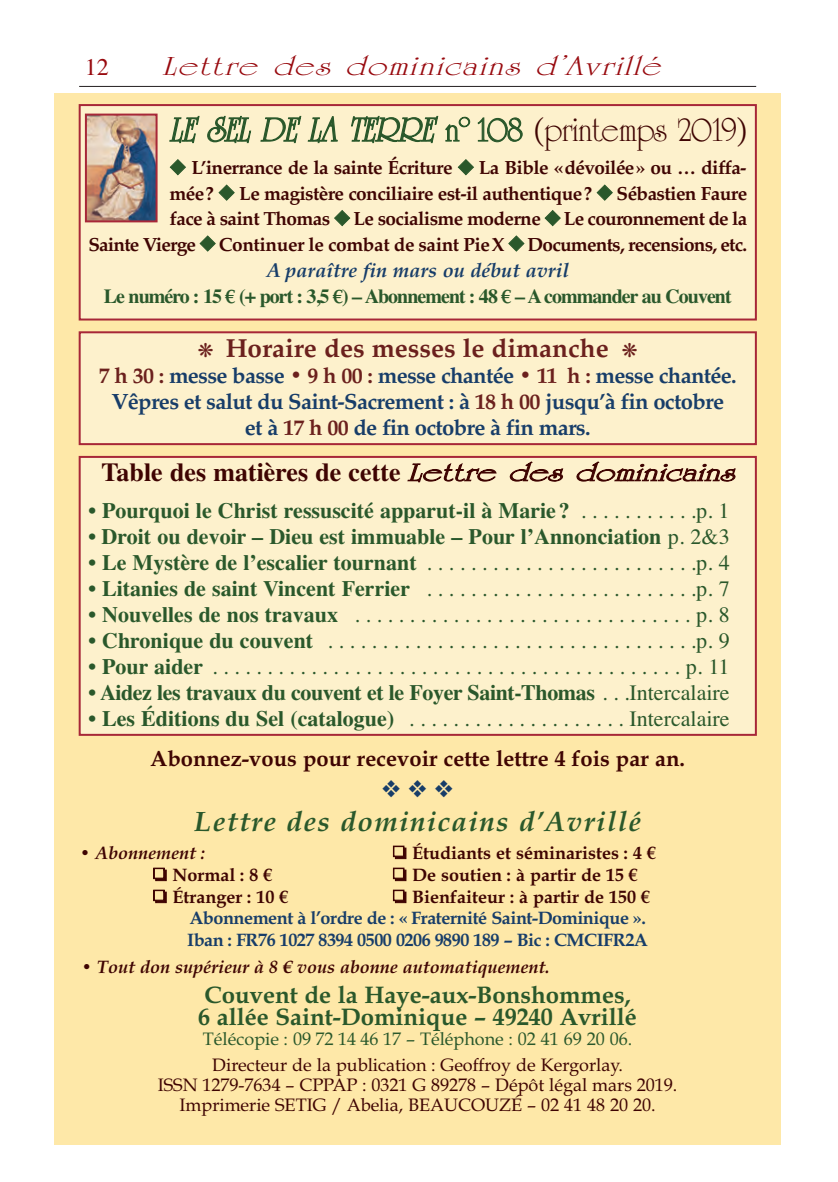
<style>
.page{position:relative;width:838px;height:1182px;background:#fff}
.page>*{position:absolute;margin:0;border:0;box-sizing:border-box;transform-origin:0 0}
.t1{font:36px "University Roman";letter-spacing:-.01em;color:#3f0402}
.t2{font:italic 28px "University Roman";letter-spacing:.045em;color:#98090e;scale:1.4 1}
.t3{font:italic 700 28px "Book Antiqua";letter-spacing:.05em;color:#2a582b}
.t4{font:700 26px "Times";color:#3f0402}
.t5{font:700 26px "Palatino";color:#6b201d}
.t6{font:700 24px/22px "Book Antiqua";color:#2a582b}
.t7{font:24px "Zapf Dingbats ITC";color:#173d69}
.t8{font:24px "Times";color:#98090e}
.t9{font:22px "Times";color:#2a582b}
.t10{font:700 22px "Times";color:#2a582b}
.t11{font:700 22px/26px "Palatino";letter-spacing:-.03em;color:#173d69;text-align:center}
.t12{font:700 22px "Times";letter-spacing:-.02em;color:#2a582b}
.t13{font:700 22px "Book Antiqua";color:#3f0402}
.t14{font:700 20px "Times";letter-spacing:-.05em;color:#2a582b}
.t15{font:italic 700 20px "Palatino";color:#173d69}
.t16{font:700 19px/25.4px "Palatino";letter-spacing:-.03em;color:#3f0402;text-align:right}
.t17{font:18px/20px "Book Antiqua";color:#3f0402;text-align:center}
.t18{font:700 18px/21.6px "Book Antiqua";letter-spacing:-.025em;color:#173d69}
.t19{font:700 18px "Book Antiqua";color:#3f0402}
.t20{font:italic 700 18px "Book Antiqua";color:#3f0402}
.t21{font:18px "Book Antiqua";color:#2a582b}
.s1{font-style:italic;color:#2a582b}
.s2{color:#2a582b}
.s3{font-family:"Palatino"}
.s4{color:#6b201d}
.s5{font-family:"University Roman";font-weight:400;font-style:italic}
.s6{font-weight:400}
.s7{font-weight:700}
.s8{color:#3f0402}
</style>
<div class="page">
<hr style="left:79px;top:86px;width:676px;height:1px;background:#231f20">
<div style="left:54px;top:93px;width:726px;height:1051px;background:#fee8a8"></div>
<div style="left:81px;top:458px;width:673px;height:275px;background:#fdf1cc"></div>
<div style="left:79px;top:456px;width:677px;height:279px;border:2px solid #a72738"></div>
<div style="left:81px;top:333px;width:673px;height:110px;background:#fdf1cc"></div>
<div style="left:79px;top:331px;width:677px;height:114px;border:2px solid #a72738"></div>
<div style="left:81px;top:106px;width:673px;height:212px;background:#fdf1cc"></div>
<div style="left:79px;top:104px;width:677px;height:216px;border:2px solid #a72738"></div>
<img style="left:88px;top:117px;width:66px;height:102px">
<div style="left:85px;top:114px;width:72px;height:108px;border:2px solid #a72738"></div>
<p class="t8" style="left:85px;top:58px;width:25px">12</p>
<h2 class="t2" style="left:162px;top:55px;width:362px">Lettre des dominicains d ’Avrillé</h2>
<h1 class="t1" style="left:169px;top:115px;width:578px"><span class="s1">LE SEL DE LA TERRE</span> <span class="s2">nº 108</span> (printemps 2019)</h1>
<p class="t16" style="left:88px;top:156px;width:660px"><span class="s2">◆</span> L’inerrance de la sainte Écriture <span class="s2">◆</span> La Bible «dévoilée» ou … diffa-<br>mée? <span class="s2">◆</span> Le magistère conciliaire est-il au thentique? <span class="s2">◆</span> Sébastien Faure<br>face à saint Thomas <span class="s2">◆</span> Le socialisme moderne <span class="s2">◆</span> Le couronnement de la<br>Sainte Vierge <span class="s2">◆</span> Continuer le combat de saint PieX <span class="s2">◆</span> Documents, recensions, etc.</p>
<p class="t15" style="left:266px;top:260px;width:304px">A paraître fin mars ou début avril</p>
<p class="t14" style="left:104px;top:289px;width:629px">Le numéro : 15 <span class="s3">€</span> (+ port : 3,5 <span class="s3">€</span>) – Abonnement : 48 <span class="s3">€</span> – A commander au Couvent</p>
<h3 class="t5" style="left:226px;top:335px;width:384px">Horaire des messes le dimanche</h3>
<p class="t11" style="left:99px;top:364px;width:639px"><span class="s4">7 h 30 :</span> messe basse <span class="s4">• 9 h 00 :</span> messe chantée <span class="s4">• 11 h :</span> messe chantée.<br>Vêpres et salut du Saint-Sacrement : à <span class="s4">18 h 00</span> jusqu’à fin octobre<br>et à <span class="s4">17 h 00</span> de fin octobre à fin mars.</p>
<h3 class="t4" style="left:102px;top:462px;width:641px">Table des matières de cette <span class="s5">Lettre des dominicains</span></h3>
<p class="t10" style="left:88px;top:502px;width:642px">• Pourquoi le Christ ressuscité apparut-il à Marie ? <span class="s6">. . . . . . . . . . .p. 1</span></p>
<p class="t10" style="left:88px;top:528px;width:642px">• Droit ou devoir – Dieu est immuable – Pour l’Annonciation <span class="s6">p. 2&amp;3</span></p>
<p class="t10" style="left:88px;top:554px;width:642px">• Le Mystère de l’escalier tournant <span class="s6">. . . . . . . . . . . . . . . . . . . . . . . . .p. 4</span></p>
<p class="t10" style="left:88px;top:580px;width:642px">• Litanies de saint Vincent Ferrier <span class="s6">. . . . . . . . . . . . . . . . . . . . . . . . .p. 7</span></p>
<p class="t9" style="left:88px;top:606px;width:642px"><span class="s7">• Nouvelles de nos travaux</span> . . . . . . . . . . . . . . . . . . . . . . . . . . . . . . . p. 8</p>
<p class="t9" style="left:88px;top:632px;width:642px"><span class="s7">• Chronique du couvent</span> . . . . . . . . . . . . . . . . . . . . . . . . . . . . . . . . . .p. 9</p>
<p class="t9" style="left:88px;top:658px;width:642px"><span class="s7">• Pour aider</span> . . . . . . . . . . . . . . . . . . . . . . . . . . . . . . . . . . . . . . . . . . . p. 11</p>
<p class="t12" style="left:88px;top:684px;width:642px">• Aidez les travaux du couvent et le Foyer Saint-Thomas <span class="s6">. . .Intercalaire</span></p>
<p class="t9" style="left:88px;top:710px;width:642px"><span class="s7">• Les Éditions du Sel (catalogue)</span> . . . . . . . . . . . . . . . . . . . . Intercalaire</p>
<p class="t13" style="left:150px;top:750px;width:536px">Abonnez-vous pour recevoir cette lettre 4 fois par an.</p>
<p class="t7" style="left:382px;top:780px;width:73px">❖ ❖ ❖</p>
<h2 class="t3" style="left:194px;top:804px;width:448px">Lettre des dominicains d’Avrillé</h2>
<p class="t20" style="left:80px;top:841px;width:127px">• Abonnement :</p>
<p class="t19" style="left:392px;top:845px;width:264px">□ Étudiants et séminaristes : 4 €</p>
<p class="t19" style="left:153px;top:867px;width:121px">□ Normal : 8 €</p>
<p class="t19" style="left:392px;top:867px;width:246px">□ De soutien : à partir de 15 €</p>
<p class="t19" style="left:153px;top:889px;width:137px">□ Étranger : 10 €</p>
<p class="t18" style="left:187px;top:887px;width:464px;text-indent:205px"><span class="s8">□ Bienfaiteur : à partir de 150 €<br></span>Abonnement à l’ordre de : « Fraternité Saint-Dominique ».<br>Iban : FR76 1027 8394 0500 0206 9890 189 – Bic : CMCIFR2A</p>
<p class="t20" style="left:81px;top:956px;width:470px">• Tout don supérieur à 8 € vous abonne automatiquement.</p>
<p class="t6" style="left:198px;top:986px;width:440px">Couvent de la Haye-aux-Bonshommes,<br>6 allée Saint-Dominique – 49240 Avrillé</p>
<p class="t21" style="left:203px;top:1031px;width:430px">Télécopie : 09 72 14 46 17 – Téléphone : 02 41 69 20 06.</p>
<p class="t17" style="left:158px;top:1056px;width:521px">Directeur de la publication : Geoffroy de Kergorlay.<br>ISSN 1279-7634 – CPPAP : 0321 G 89278 – Dépôt légal mars 2019.<br>Imprimerie SETIG / Abelia, BEAUCOUZÉ – 02 41 48 20 20.</p>
</div>
